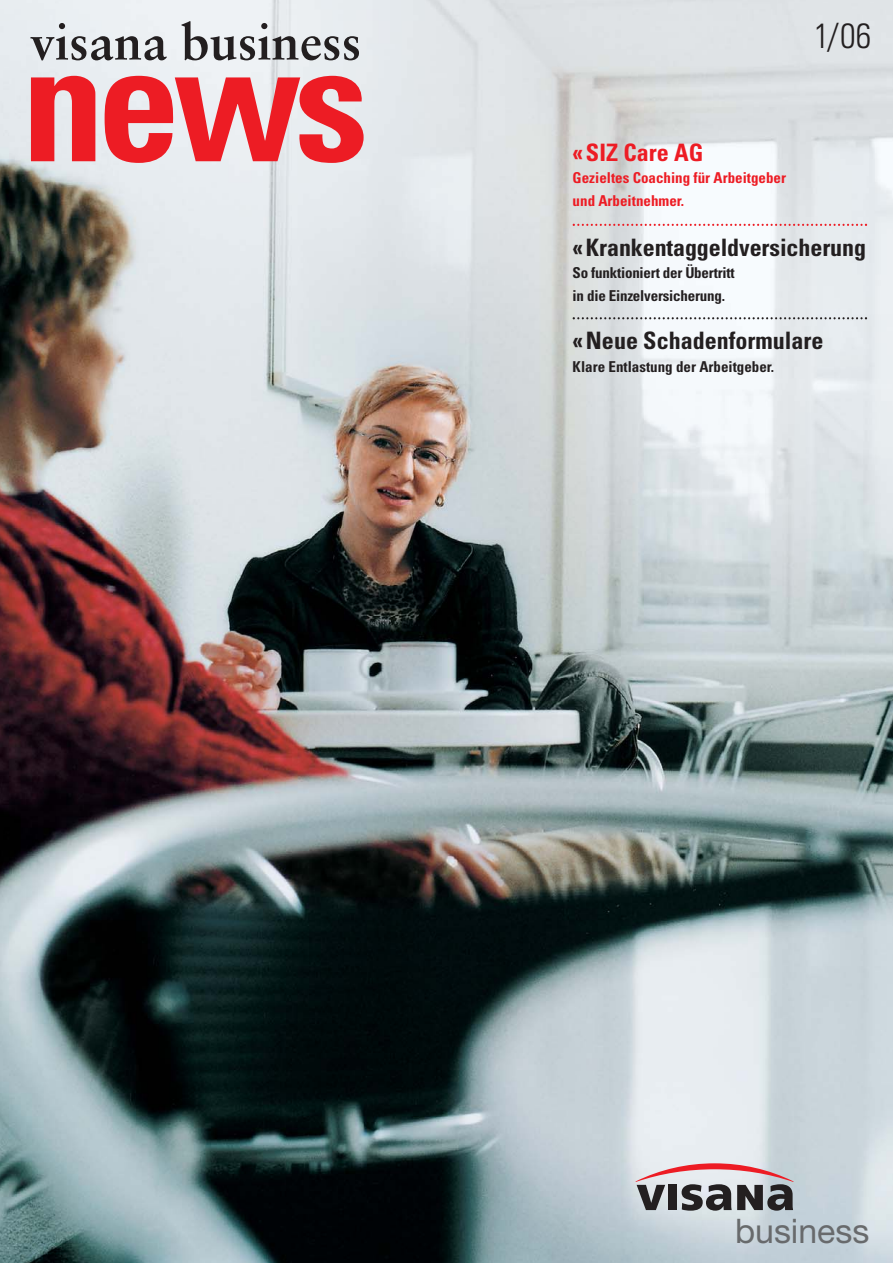
<style>
.page{position:relative;width:893px;height:1263px;background:#fff}
.page>*{position:absolute;margin:0;border:0;box-sizing:border-box;transform-origin:0 0}
.t1{font:700 condensed 165.9px "Univers LT";color:#ed1c24}
.t2{font:700 50.55px "Sabon LT";color:#231f20}
.t3{font:300 condensed 34.95px "Univers LT";color:#231f20}
.t4{font:33.9px "Helvetica Neue LT";color:#686a6c}
.t5{font:700 condensed 24px "Univers LT";letter-spacing:-.005em;color:#231f20}
.t6{font:700 condensed 24px "Univers LT";color:#ed1c24}
.t7{font:700 condensed 15px/22.5px "Univers LT";letter-spacing:-.015em;color:#231f20}
.t8{font:700 condensed 15px/22.5px "Univers LT";color:#ed1c24}
</style>
<div class="page">
<img style="left:0;top:0;width:893px;height:1263px">
<h2 class="t2" style="left:30px;top:20px;width:333px">visana business</h2>
<h1 class="t1" style="left:22px;top:32px;width:348px">news</h1>
<h3 class="t3" style="left:814px;top:21px;width:59px">1/06</h3>
<h3 class="t6" style="left:573px;top:142px;width:132px">« SIZ Care AG</h3>
<p class="t8" style="left:573px;top:168px;width:215px">Gezieltes Coaching für Arbeitgeber und Arbeitnehmer.</p>
<h3 class="t5" style="left:573px;top:237px;width:295px">« Krankentaggeldversicherung</h3>
<p class="t7" style="left:573px;top:263px;width:163px">So funktioniert der Übertritt in die Einzelversicherung.</p>
<h3 class="t5" style="left:573px;top:331px;width:252px">« Neue Schadenformulare</h3>
<p class="t7" style="left:573px;top:356px;width:203px">Klare Entlastung der Arbeitgeber.</p>
<h3 class="t4" style="left:735px;top:1218px;width:136px">business</h3>
</div>
